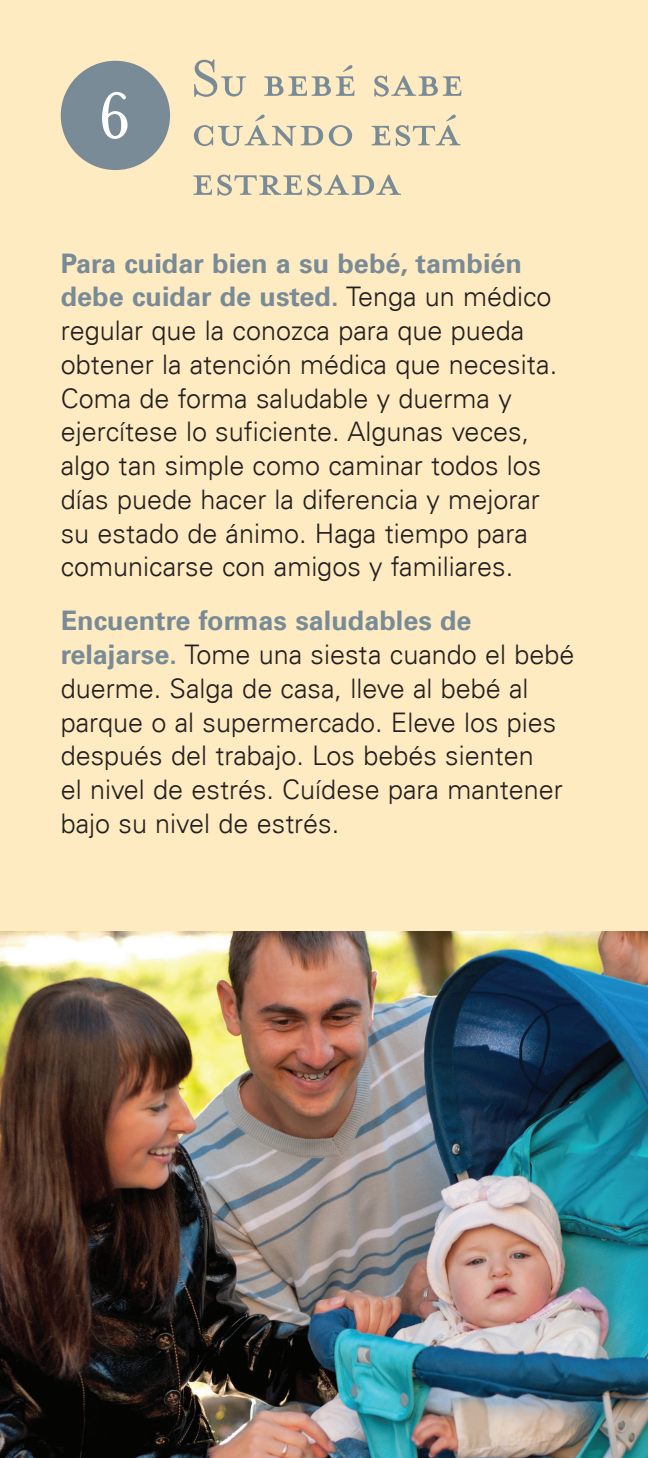
<style>
.page{position:relative;width:648px;height:1458px;background:#feebc1}
.page>*{position:absolute;margin:0;border:0;box-sizing:border-box;transform-origin:0 0}
.t1{font:74.25px "Mrs Eaves Petite Caps";color:#fff}
.t2{font:58.5px/49.5px "Mrs Eaves Petite Caps";letter-spacing:-.01em;color:#798b97;text-align:justify}
.t3{font:300 27px/33.8px "Univers LT";color:#231f20}
.s1{font-weight:700;color:#798b97}
</style>
<div class="page">
<img style="left:0;top:932px;width:648px;height:526px">
<div style="left:61px;top:61px;width:109px;height:109px;background:#798b97;border-radius:50%"></div>
<p class="t1" style="left:97px;top:77px;width:36px">6</p>
<p class="t2" style="left:191px;top:55px;width:275px">Su bebé sabe cuándo está estresada</p>
<p class="t3" style="left:61px;top:246px;width:498px"><span class="s1">Para cuidar bien a su bebé, también debe cuidar de usted.</span> Tenga un médico regular que la conozca para que pueda obtener la atención médica que necesita.<br>Coma de forma saludable y duerma y ejercítese lo suficiente. Algunas veces, algo tan simple como caminar todos los días puede hacer la diferencia y mejorar su estado de ánimo. Haga tiempo para comunicarse con amigos y familiares.</p>
<p class="t3" style="left:61px;top:604px;width:515px"><span class="s1">Encuentre formas saludables de relajarse.</span> Tome una siesta cuando el bebé duerme. Salga de casa, lleve al bebé al parque o al supermercado. Eleve los pies después del trabajo. Los bebés sienten<br>el nivel de estrés. Cuídese para mantener bajo su nivel de estrés.</p>
</div>
